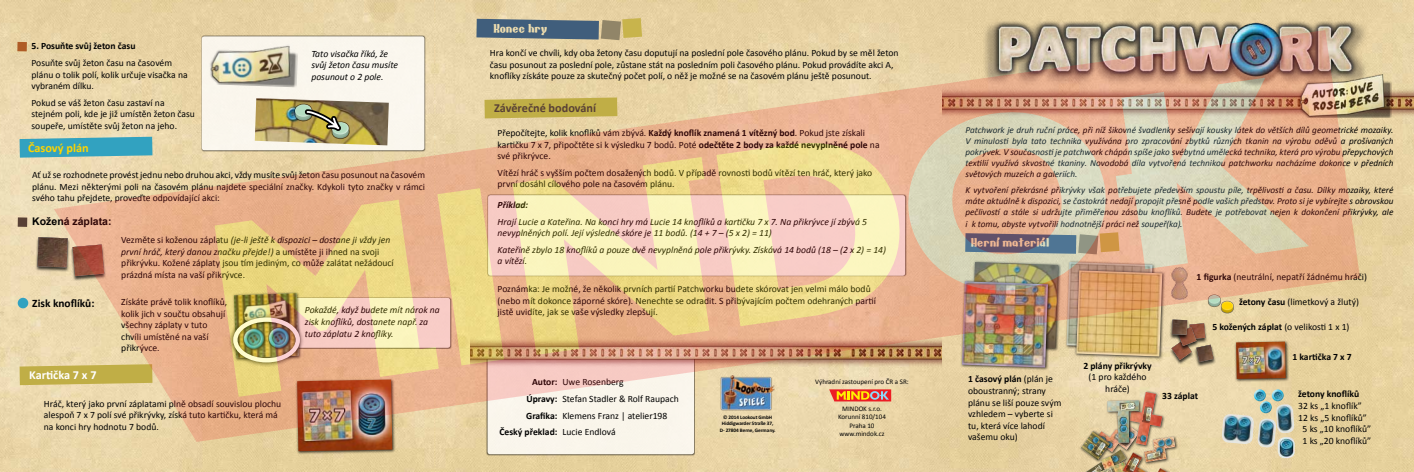
<style>
.page{position:relative;width:1414px;height:472px;background:#fff}
.page>*{position:absolute;margin:0;border:0;box-sizing:border-box;transform-origin:0 0}
.t1{font:12.25px "Chocolate G";color:#efdeaf}
.t2{font:700 12.25px "Calibri";color:#594136}
.t3{font:700 12.25px "Calibri";color:#fff}
.t4{font:700 12.25px "Calibri";color:#ffd400}
.t5{font:700 11.38px "Calibri";color:#000}
.t6{font:700 10.5px "Arial";color:#000}
.t7{font:9.62px/11.5px "Calibri";color:#000}
.t8{font:italic 9.62px/11.5px "Calibri";color:#000}
.t9{font:700 9.62px/16.5px "Calibri";color:#000;text-align:right}
.t10{font:italic 700 9.62px "Calibri";color:#000}
.t11{font:italic 9.19px/11px "Calibri";color:#000;text-align:justify}
.t12{font:7px/8.4px "Calibri";color:#000;text-align:center}
.t13{font:700 5.25px/6.3px "Calibri";letter-spacing:-.01em;color:#000;text-align:center}
.s1{font-style:italic}
.s2{font-weight:700}
.s3{font-weight:400}
</style>
<div class="page">
<img style="left:0;top:0;width:978px;height:471px">
<img style="left:978px;top:0;width:436px;height:471px">
<svg style="left:20px;top:137px;width:34px;height:20px"></svg>
<div style="left:488px;top:353px;width:206px;height:101px;background:#faf5eb;border-radius:2px"></div>
<div style="left:17px;top:42px;width:10px;height:9px;background:#af5c26"></div>
<div style="left:18px;top:217px;width:9px;height:10px;background:#594136"></div>
<div style="left:35px;top:237px;width:35px;height:35px;background:#000;opacity:.75"></div>
<svg style="left:38px;top:267px;width:16px;height:9px"></svg>
<img style="left:38px;top:237px;width:16px;height:30px">
<div style="left:18px;top:297px;width:10px;height:11px;background:#32a2c0;border-radius:50%"></div>
<svg style="left:476px;top:18px;width:166px;height:12px;background:#74807c"></svg>
<div style="left:1142px;top:434px;width:36px;height:31px;background:#000;opacity:.75"></div>
<img style="left:1257px;top:441px;width:20px;height:6px">
<img style="left:1221px;top:441px;width:33px;height:3px">
<img style="left:1278px;top:441px;width:17px;height:16px">
<img style="left:980px;top:18px;width:389px;height:56px">
<img style="left:1391px;top:88px;width:23px;height:29px">
<img style="left:1360px;top:74px;width:31px;height:43px">
<div style="left:1079px;top:429px;width:34px;height:34px;background:#000;opacity:.75"></div>
<hr style="left:1062px;top:470px;width:51px;height:1px;background:#e8d2a3">
<img style="left:1081px;top:441px;width:94px;height:31px">
<svg style="left:20px;top:364px;width:34px;height:21px"></svg>
<div style="left:295px;top:377px;width:101px;height:77px;background:#000;opacity:.75"></div>
<img style="left:297px;top:441px;width:95px;height:10px">
<img style="left:54px;top:30px;width:1306px;height:411px">
<svg style="left:716px;top:135px;width:189px;height:191px;background:#f2d3a6"></svg>
<svg style="left:903px;top:104px;width:208px;height:194px;background:#d2b498"></svg>
<svg style="left:437px;top:188px;width:67px;height:177px;background:#eacb8d"></svg>
<svg style="left:215px;top:199px;width:224px;height:197px;background:#e2be88"></svg>
<svg style="left:512px;top:157px;width:197px;height:197px;background:#edcd9b"></svg>
<svg style="left:1116px;top:78px;width:193px;height:191px;background:#ddbd9f"></svg>
<p class="t9" style="left:32px;top:38px;width:106px">5. Posuňte svůj žeton času</p>
<p class="t7" style="left:32px;top:57px;width:158px">Posuňte svůj žeton času na časovém plánu o tolik polí, kolik určuje visačka na vybraném dílku.</p>
<p class="t7" style="left:32px;top:97px;width:165px">Pokud se váš žeton času zastaví na stejném poli, kde je již umístěn žeton času soupeře, umístěte svůj žeton na jeho.</p>
<p class="t4" style="left:28px;top:139px;width:62px">Časový plán</p>
<p class="t8" style="left:311px;top:47px;width:88px">Tato visačka říká, že svůj žeton času musíte posunout o 2 pole.</p>
<p class="t7" style="left:32px;top:169px;width:394px;text-align:justify">Ať už se rozhodnete provést jednu nebo druhou akci, vždy musíte svůj žeton času posunout na časovém plánu. Mezi některými poli na časovém plánu najdete speciální značky. Kdykoli tyto značky v rámci svého tahu přejdete, proveďte odpovídající akci:</p>
<p class="t6" style="left:32px;top:214px;width:81px">Kožená záplata:</p>
<p class="t7" style="left:121px;top:234px;width:274px">Vezměte si koženou záplatu <span class="s1">(je-li ještě k dispozici – dostane ji vždy jen první hráč, který danou značku přejde!)</span> a umístěte ji ihned na svoji přikrývku. Kožené záplaty jsou tím jediným, co může zalátat nežádoucí prázdná místa na vaší přikrývce.</p>
<p class="t5" style="left:32px;top:295px;width:64px">Zisk knoflíků:</p>
<p class="t7" style="left:121px;top:296px;width:107px">Získáte právě tolik knoflíků, kolik jich v součtu obsahují všechny záplaty v tuto chvíli umístěné na vaší přikrývce.</p>
<p class="t8" style="left:305px;top:304px;width:136px">Pokaždé, když budete mít nárok na zisk knoflíků, dostanete např. za tuto záplatu 2 knoflíky.</p>
<p class="t3" style="left:29px;top:366px;width:69px">Kartička 7 x 7</p>
<p class="t7" style="left:44px;top:397px;width:239px">Hráč, který jako první záplatami plně obsadí souvislou plochu alespoň 7 x 7 polí své přikrývky, získá tuto kartičku, která má na konci hry hodnotu 7 bodů.</p>
<p class="t1" style="left:493px;top:23px;width:55px">Konec hry</p>
<p class="t7" style="left:490px;top:47px;width:410px">Hra končí ve chvíli, kdy oba žetony času doputují na poslední pole časového plánu. Pokud by se měl žeton času posunout za poslední pole, zůstane stát na posledním poli časového plánu. Pokud provádíte akci A, knoflíky získáte pouze za skutečný počet polí, o něž je možné se na časovém plánu ještě posunout.</p>
<p class="t2" style="left:494px;top:100px;width:104px">Závěrečné bodování</p>
<p class="t7" style="left:498px;top:127px;width:383px">Přepočítejte, kolik knoflíků vám zbývá. <span class="s2">Každý knoflík znamená 1 vítězný bod</span>. Pokud jste získali kartičku 7 x 7, připočtěte si k výsledku 7 bodů. Poté <span class="s2">odečtěte 2 body za každé nevyplněné pole</span> na své přikrývce.</p>
<p class="t7" style="left:498px;top:167px;width:376px">Vítězí hráč s vyšším počtem dosažených bodů. V případě rovnosti bodů vítězí ten hráč, který jako první dosáhl cílového pole na časovém plánu.</p>
<p class="t10" style="left:498px;top:199px;width:32px">Příklad:</p>
<p class="t8" style="left:498px;top:215px;width:371px">Hrají Lucie a Kateřina. Na konci hry má Lucie 14 knoflíků a kartičku 7 x 7. Na přikrývce jí zbývá 5 nevyplněných polí. Její výsledné skóre je 11 bodů. (14 + 7 – (5 x 2) = 11)</p>
<p class="t8" style="left:498px;top:243px;width:390px">Kateřině zbylo 18 knoflíků a pouze dvě nevyplněná pole přikrývky. Získává 14 bodů (18 – (2 x 2) = 14) a vítězí.</p>
<p class="t7" style="left:498px;top:283px;width:380px">Poznámka: Je možné, že několik prvních partií Patchworku budete skórovat jen velmi málo bodů (nebo mít dokonce záporné skóre). Nenechte se odradit. S přibývajícím počtem odehraných partií jistě uvidíte, jak se vaše výsledky zlepšují.</p>
<p class="t7" style="left:562px;top:373px;width:118px;line-height:16.5px">Uwe Rosenberg<br>Stefan Stadler &amp; Rolf Raupach<br>Klemens Franz | atelier198<br>Lucie Endlová</p>
<p class="t9" style="left:499px;top:373px;width:60px">Autor:<br>Úpravy:<br>Grafika:<br>Český překlad:</p>
<p class="t13" style="left:720px;top:413px;width:57px">© 2014 Lookout GmbH<br>Hiddigwarder Straße 37,<br>D- 27804 Berne, Germany.</p>
<p class="t12" style="left:815px;top:377px;width:95px">Výhradní zastoupení pro ČR a SR:</p>
<p class="t12" style="left:838px;top:404px;width:49px">MINDOK s.r.o.<br>Korunní 810/104<br>Praha 10 www.mindok.cz</p>
<p class="t11" style="left:965px;top:124px;width:430px">Patchwork je druh ruční práce, při níž šikovné švadlenky sešívají kousky látek do větších dílů geometrické mozaiky.<br>V minulosti byla tato technika využívána pro zpracování zbytků různých tkanin na výrobu oděvů a prošívaných pokrývek. V současnosti je patchwork chápán spíše jako svébytná umělecká technika, která pro výrobu přepychových textilií využívá skvostné tkaniny. Novodobá díla vytvořená technikou patchworku nacházíme dokonce v předních světových muzeích a galeriích.</p>
<p class="t11" style="left:965px;top:184px;width:430px">K vytvoření překrásné přikrývky však potřebujete především spoustu píle, trpělivosti a času. Dílky mozaiky, které máte aktuálně k dispozici, se častokrát nedají propojit přesně podle vašich představ. Proto si je vybírejte s obrovskou pečlivostí a stále si udržujte přiměřenou zásobu knoflíků. Budete je potřebovat nejen k dokončení přikrývky, ale i k tomu, abyste vytvořili hodnotnější práci než soupeř(ka).</p>
<p class="t1" style="left:971px;top:237px;width:80px">Herni material</p>
<p class="t7" style="left:968px;top:373px;width:95px"><span class="s2">1 časový plán</span> (plán je oboustranný; strany plánu se liší pouze svým vzhledem – vyberte si tu, která více lahodí vašemu oku)</p>
<p class="t9" style="left:1083px;top:357px;width:70px">2 plány přikrývky</p>
<p class="t7" style="left:1088px;top:371px;width:59px;text-align:center">(1 pro každého hráče)</p>
<p class="t7" style="left:1196px;top:270px;width:172px"><span class="s2">1 figurka</span> (neutrální, nepatří žádnému hráči)</p>
<p class="t7" style="left:1239px;top:295px;width:121px"><span class="s2">žetony času</span> (limetkový a žlutý)</p>
<p class="t9" style="left:1212px;top:318px;width:139px">5 kožených záplat <span class="s3">(o velikosti 1 x 1)</span></p>
<p class="t9" style="left:1162px;top:387px;width:37px">33 záplat</p>
<p class="t9" style="left:1292px;top:348px;width:61px">1 kartička 7 x 7</p>
<p class="t9" style="left:1298px;top:385px;width:63px">žetony knoflíků</p>
<p class="t7" style="left:1298px;top:399px;width:65px">32 ks „1 knoflík”</p>
<p class="t7" style="left:1298px;top:411px;width:70px">12 ks „5 knoflíků”</p>
<p class="t7" style="left:1302px;top:422px;width:70px">5 ks „10 knoflíků”</p>
<p class="t7" style="left:1302px;top:434px;width:70px">1 ks „20 knoflíků”</p>
</div>
